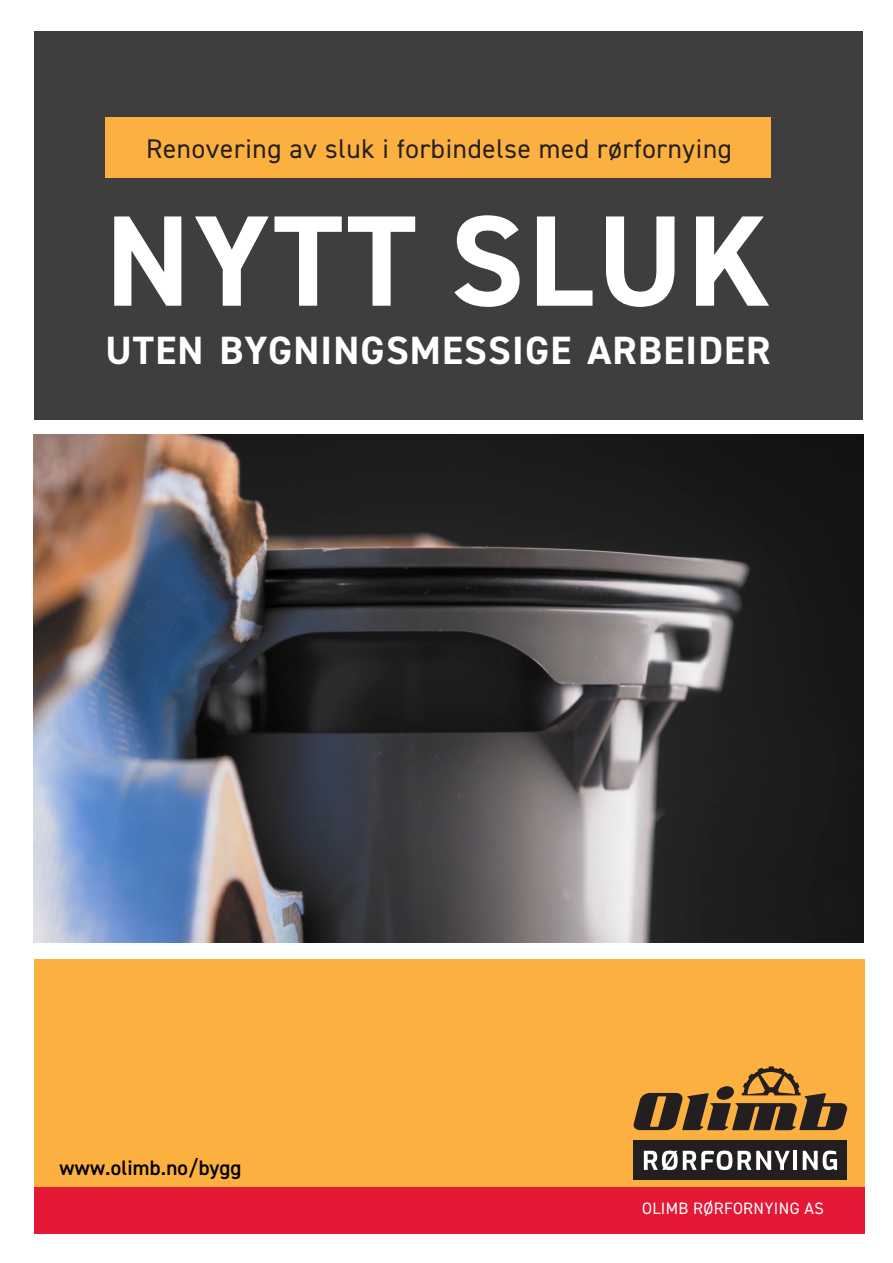
<style>
.page{position:relative;width:893px;height:1263px;background:#fff}
.page>*{position:absolute;margin:0;border:0;box-sizing:border-box;transform-origin:0 0}
.t1{font:700 129.3px "DIN2014";letter-spacing:.03em;color:#fff}
.t2{font:700 39.6px "DIN2014";letter-spacing:.03em;color:#fff}
.t3{font:27px "DIN2014";letter-spacing:.025em;color:#231f20}
.t4{font:600 21px "DIN2014";letter-spacing:.01em;color:#000}
.t5{font:16.5px "DIN2014";letter-spacing:.02em;color:#fff}
</style>
<div class="page">
<div style="left:34px;top:31px;width:829px;height:388px;background:#3e3e3f"></div>
<div style="left:105px;top:117px;width:666px;height:61px;background:#fbb03f"></div>
<div style="left:34px;top:959px;width:830px;height:275px;background:#fbb03f"></div>
<div style="left:34px;top:1188px;width:830px;height:46px;background:#e51836"></div>
<div style="left:634px;top:1140px;width:213px;height:40px;background:#231f20"></div>
<svg style="left:634px;top:1066px;width:213px;height:64px"></svg>
<svg style="left:644px;top:1150px;width:88px;height:20px"></svg>
<svg style="left:738px;top:1151px;width:52px;height:19px"></svg>
<hr style="left:793px;top:1151px;width:4px;height:19px;background:#fff">
<svg style="left:803px;top:1150px;width:34px;height:20px"></svg>
<img style="left:34px;top:434px;width:829px;height:509px">
<p class="t3" style="left:146px;top:136px;width:587px">Renovering av sluk i forbindelse med rørfornying</p>
<h1 class="t1" style="left:105px;top:198px;width:667px">NYTT SLUK</h1>
<h2 class="t2" style="left:105px;top:330px;width:667px">UTEN BYGNINGSMESSIGE ARBEIDER</h2>
<p class="t4" style="left:60px;top:1158px;width:183px">www.olimb.no/bygg</p>
<p class="t5" style="left:642px;top:1200px;width:183px">OLIMB RØRFORNYING AS</p>
</div>
